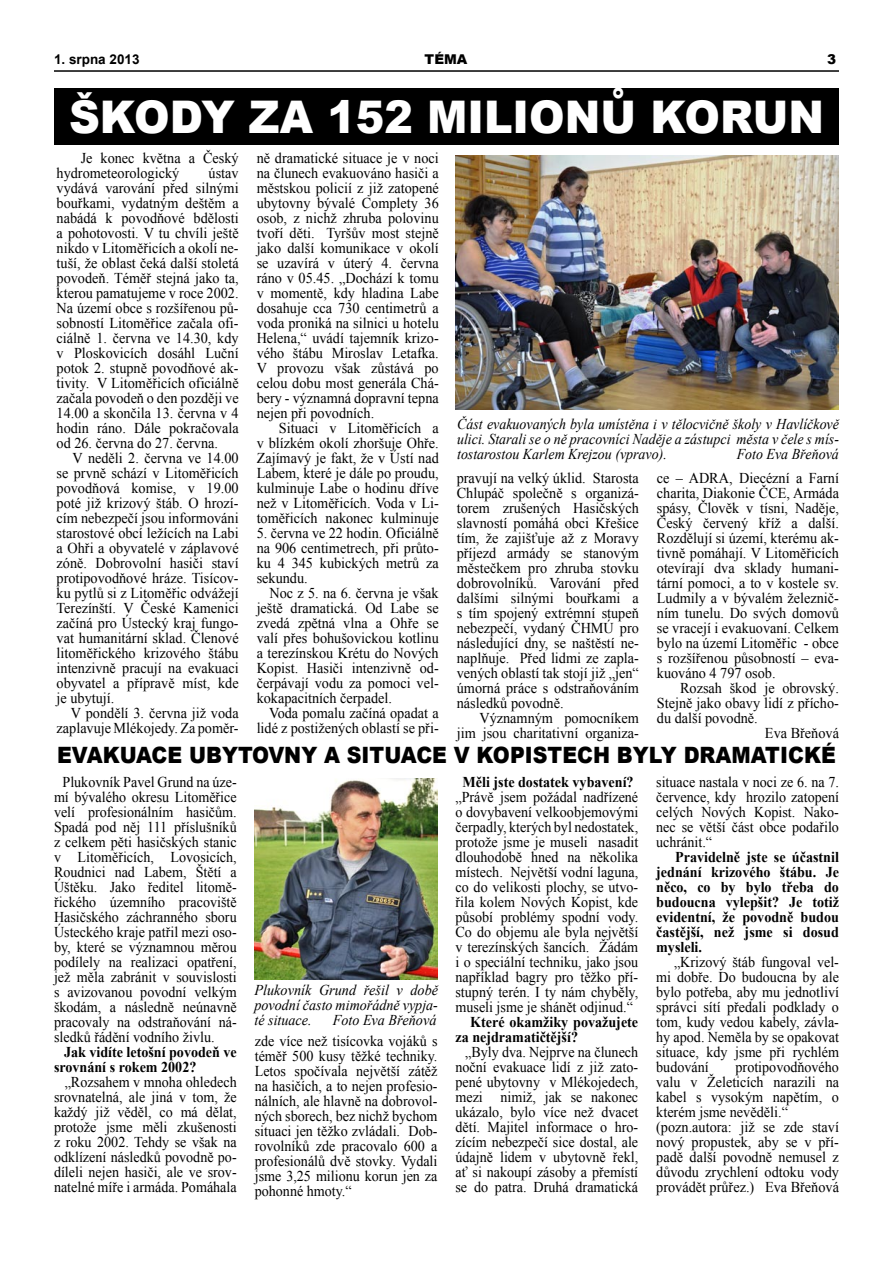
<style>
.page{position:relative;width:893px;height:1263px;background:#fff}
.page>*{position:absolute;margin:0;border:0;box-sizing:border-box;transform-origin:0 0}
.t1{font:900 45px "Arial";color:#fff;scale:.95 1}
.t2{font:900 22.5px "Arial";color:#000;scale:.91 1}
.t3{font:15px/15px "Times New Roman";color:#000;text-align:justify;scale:.95 1}
.t4{font:15px/15px "Times New Roman";color:#000;text-align:justify;scale:.94 1}
.t5{font:700 15px/15px "Times New Roman";color:#000;scale:.94 1}
.t6{font:italic 15px/15px "Times New Roman";color:#000;text-align:justify;scale:.93 1}
.t7{font:italic 15px/15px "Times New Roman";color:#000;text-align:justify;scale:.95 1}
.t8{font:italic 15px "Times New Roman";color:#000;scale:.94 1}
.t9{font:700 13.5px "Arial";color:#000}
.t10{font:900 13.5px "Arial";color:#000}
</style>
<div class="page">
<hr style="left:54px;top:70px;width:785px;height:2px;background:#000">
<img style="left:254px;top:778px;width:184px;height:202px">
<div style="left:54px;top:88px;width:785px;height:57px;background:#000"></div>
<img style="left:456px;top:155px;width:383px;height:255px">
<p class="t9" style="left:54px;top:50px;width:87px">1. srpna 2013</p>
<p class="t10" style="left:425px;top:49px;width:44px">TÉMA</p>
<p class="t10" style="left:827px;top:49px;width:11px">3</p>
<p class="t1" style="left:69px;top:85px;width:796px">ŠKODY ZA 152 MILIONŮ KORUN</p>
<p class="t3" style="left:57px;top:151px;width:193px;text-indent:24px">Je konec května a Český hydrometeorologický</p>
<p class="t3" style="left:257px;top:151px;width:193px">ně dramatické situace je v noci na člunech evakuováno hasiči a městskou policií z již zatopené ubytovny bývalé Complety 36 osob, z nichž zhruba polovinu tvoří děti. Tyršův most stejně jako další komunikace v okolí se uzavírá v úterý 4. června ráno v 05.45. „Dochází k tomu v momentě, kdy hladina Labe dosahuje cca 730 centimetrů a voda proniká na silnici u hotelu Helena,“ uvádí tajemník krizo&shy;vého štábu Miroslav Letafka.<br>V provozu však zůstává po celou dobu most generála Chá&shy;bery - významná dopravní tepna nejen při povodních.</p>
<p class="t3" style="left:257px;top:421px;width:193px;text-indent:22px">Situaci v Litoměřicích a v blízkém okolí zhoršuje Ohře.<br>Zajímavý je fakt, že v Ústí nad Labem, které je dále po proudu, kulminuje Labe o hodinu dříve než v Litoměřicích. Voda v Li&shy;toměřicích nakonec kulminuje</p>
<p class="t3" style="left:257px;top:526px;width:193px">5. června ve 22 hodin. Oficiálně na 906 centimetrech, při průto&shy;ku 4 345 kubických metrů za sekundu.</p>
<p class="t3" style="left:257px;top:586px;width:193px;text-indent:13px">Noc z 5. na 6. června je však ještě dramatická. Od Labe se zvedá zpětná vlna a Ohře se valí přes bohušovickou kotlinu a terezínskou Krétu do Nových Kopist. Hasiči intenzivně od&shy;čerpávají vodu za pomoci vel&shy;kokapacitních čerpadel.</p>
<p class="t3" style="left:257px;top:706px;width:193px;text-align:right">Voda pomalu začíná opadat a lidé z postižených oblastí se při-</p>
<p class="t3" style="left:57px;top:166px;width:193px;text-indent:152px">ústav vydává varování před silnými bouřkami, vydatným deštěm a nabádá k povodňové bdělosti a pohotovosti. V tu chvíli ještě nikdo v Litoměřicích a okolí ne&shy;tuší, že oblast čeká další stoletá povodeň. Téměř stejná jako ta, kterou pamatujeme v roce 2002.<br>Na území obce s rozšířenou pů&shy;sobností Litoměřice začala ofi&shy;ciálně 1. června ve 14.30, kdy v Ploskovicích dosáhl Luční potok 2. stupně povodňové ak&shy;tivity. V Litoměřicích oficiálně začala povodeň o den později ve 14.00 a skončila 13. června v 4 hodin ráno. Dále pokračovala od 26. června do 27. června.</p>
<p class="t3" style="left:57px;top:451px;width:193px;text-indent:16px">V neděli 2. června ve 14.00 se prvně schází v Litoměřicích povodňová komise, v 19.00 poté již krizový štáb. O hrozí&shy;cím nebezpečí jsou informováni starostové obcí ležících na Labi a Ohři a obyvatelé v záplavové zóně. Dobrovolní hasiči staví protipovodňové hráze. Tisícov&shy;ku pytlů si z Litoměřic odvážejí Terezínští. V České Kamenici začíná pro Ústecký kraj fungo&shy;vat humanitární sklad. Členové litoměřického krizového štábu intenzivně pracují na evakuaci obyvatel a přípravě míst, kde je ubytují.</p>
<p class="t3" style="left:57px;top:706px;width:193px;text-align:right">V pondělí 3. června již voda zaplavuje Mlékojedy. Za poměr-</p>
<p class="t6" style="left:457px;top:416px;width:412px">Část evakuovaných byla umístěna i v tělocvičně školy v Havlíčkově ulici. Starali se o ně pracovníci Naděje a zástupci města v čele s mís&shy;tostarostou Karlem Krejzou (vpravo).</p>
<p class="t6" style="left:737px;top:446px;width:111px">Foto Eva Břeňová</p>
<p class="t3" style="left:457px;top:470px;width:193px">pravují na velký úklid. Starosta Chlupáč společně s organizá&shy;torem zrušených Hasičských slavností pomáhá obci Křešice tím, že zajišťuje až z Moravy příjezd armády se stanovým městečkem pro zhruba stovku dobrovolníků. Varování před dalšími silnými bouřkami a s tím spojený extrémní stupeň nebezpečí, vydaný ČHMÚ pro následující dny, se naštěstí ne&shy;naplňuje. Před lidmi ze zapla&shy;vených oblastí tak stojí již „jen“ úmorná práce s odstraňováním následků povodně.</p>
<p class="t3" style="left:457px;top:710px;width:193px;text-align:right">Významným pomocníkem jim jsou charitativní organiza-</p>
<p class="t3" style="left:657px;top:470px;width:193px">ce – ADRA, Diecézní a Farní charita, Diakonie ČCE, Armáda spásy, Člověk v tísni, Naděje, Český červený kříž a další.<br>Rozdělují si území, kterému ak&shy;tivně pomáhají. V Litoměřicích otevírají dva sklady humani&shy;tární pomoci, a to v kostele sv.<br>Ludmily a v bývalém železnič&shy;ním tunelu. Do svých domovů se vracejí i evakuovaní. Celkem bylo na území Litoměřic - obce s rozšířenou působností – eva&shy;kuováno 4 797 osob.</p>
<p class="t3" style="left:657px;top:680px;width:193px;text-indent:23px">Rozsah škod je obrovský.<br>Stejně jako obavy lidí z přícho&shy;du další povodně.</p>
<p class="t3" style="left:765px;top:725px;width:79px">Eva Břeňová</p>
<p class="t2" style="left:57px;top:739px;width:857px">EVAKUACE UBYTOVNY A SITUACE V KOPISTECH BYLY DRAMATICKÉ</p>
<p class="t4" style="left:54px;top:775px;width:196px;text-indent:9px">Plukovník Pavel Grund na úze&shy;mí bývalého okresu Litoměřice velí profesionálním hasičům.<br>Spadá pod něj 111 příslušníků z celkem pěti hasičských stanic v Litoměřicích, Lovosicích, Roudnici nad Labem, Štětí a Úštěku. Jako ředitel litomě&shy;řického územního pracoviště Hasičského záchranného sboru Ústeckého kraje patřil mezi oso&shy;by, které se významnou měrou podílely na realizaci opatření, jež měla zabránit v souvislosti s avizovanou povodní velkým škodám, a následně neúnavně pracovaly na odstraňování ná&shy;sledků řádění vodního živlu.</p>
<p class="t5" style="left:54px;top:1044px;width:196px;text-indent:10px">Jak vidíte letošní povodeň ve srovnání s rokem 2002?</p>
<p class="t4" style="left:54px;top:1075px;width:196px;text-indent:11px">„Rozsahem v mnoha ohledech srovnatelná, ale jiná v tom, že každý již věděl, co má dělat, protože jsme měli zkušenosti z roku 2002. Tehdy se však na odklízení následků povodně po&shy;díleli nejen hasiči, ale ve srov&shy;natelné míře i armáda. Pomáhala</p>
<p class="t5" style="left:463px;top:774px;width:184px">Měli jste dostatek vybavení?</p>
<p class="t4" style="left:455px;top:790px;width:196px">„Právě jsem požádal nadřízené o dovybavení velkoobjemovými čerpadly, kterých byl nedostatek, protože jsme je museli nasadit dlouhodobě hned na několika místech. Největší vodní laguna, co do velikosti plochy, se utvo&shy;řila kolem Nových Kopist, kde působí problémy spodní vody.<br>Co do objemu ale byla největší v terezínských šancích. Žádám i o speciální techniku, jako jsou například bagry pro těžko pří&shy;stupný terén. I ty nám chyběly, museli jsme je shánět odjinud.“</p>
<p class="t5" style="left:455px;top:1014px;width:196px;text-indent:15px">Které okamžiky považujete za nejdramatičtější?</p>
<p class="t4" style="left:455px;top:1045px;width:196px;text-indent:10px">„Byly dva. Nejprve na člunech noční evakuace lidí z již zato&shy;pené ubytovny v Mlékojedech, mezi nimiž, jak se nakonec ukázalo, bylo více než dvacet dětí. Majitel informace o hro&shy;zícím nebezpečí sice dostal, ale údajně lidem v ubytovně řekl, ať si nakoupí zásoby a přemístí se do patra. Druhá dramatická</p>
<p class="t4" style="left:656px;top:775px;width:196px">situace nastala v noci ze 6. na 7. července, kdy hrozilo zatopení celých Nových Kopist. Nako&shy;nec se větší část obce podařilo uchránit.“</p>
<p class="t5" style="left:656px;top:849px;width:196px;text-align:justify;text-indent:19px">Pravidelně jste se účastnil jednání krizového štábu. Je něco, co by bylo třeba do budoucna vylepšit? Je totiž evidentní, že povodně budou častější, než jsme si dosud mysleli.</p>
<p class="t4" style="left:656px;top:955px;width:196px;text-indent:18px">„Krizový štáb fungoval vel&shy;mi dobře. Do budoucna by ale bylo potřeba, aby mu jednotliví správci sítí předali podklady o tom, kudy vedou kabely, závla&shy;hy apod. Neměla by se opakovat situace, kdy jsme při rychlém budování</p>
<p class="t7" style="left:254px;top:982px;width:195px">Plukovník Grund řešil v době povodní často mimořádně vypja&shy;té situace.</p>
<p class="t8" style="left:333px;top:1009px;width:112px">Foto Eva Břeňová</p>
<p class="t4" style="left:255px;top:1033px;width:196px">zde více než tisícovka vojáků s téměř 500 kusy těžké techniky.<br>Letos spočívala největší zátěž na hasičích, a to nejen profesio&shy;nálních, ale hlavně na dobrovol&shy;ných sborech, bez nichž bychom situaci jen těžko zvládali. Dob&shy;rovolníků zde pracovalo 600 a profesionálů dvě stovky. Vydali jsme 3,25 milionu korun jen za pohonné hmoty.“</p>
<p class="t4" style="left:656px;top:1060px;width:196px;text-indent:79px">protipovodňového valu v Želeticích narazili na kabel s vysokým napětím, o kterém jsme nevěděli.“</p>
<p class="t3" style="left:656px;top:1120px;width:194px">(pozn.autora: již se zde staví nový propustek, aby se v pří&shy;padě další povodně nemusel z důvodu zrychlení odtoku vody provádět průřez.) Eva Břeňová</p>
</div>
